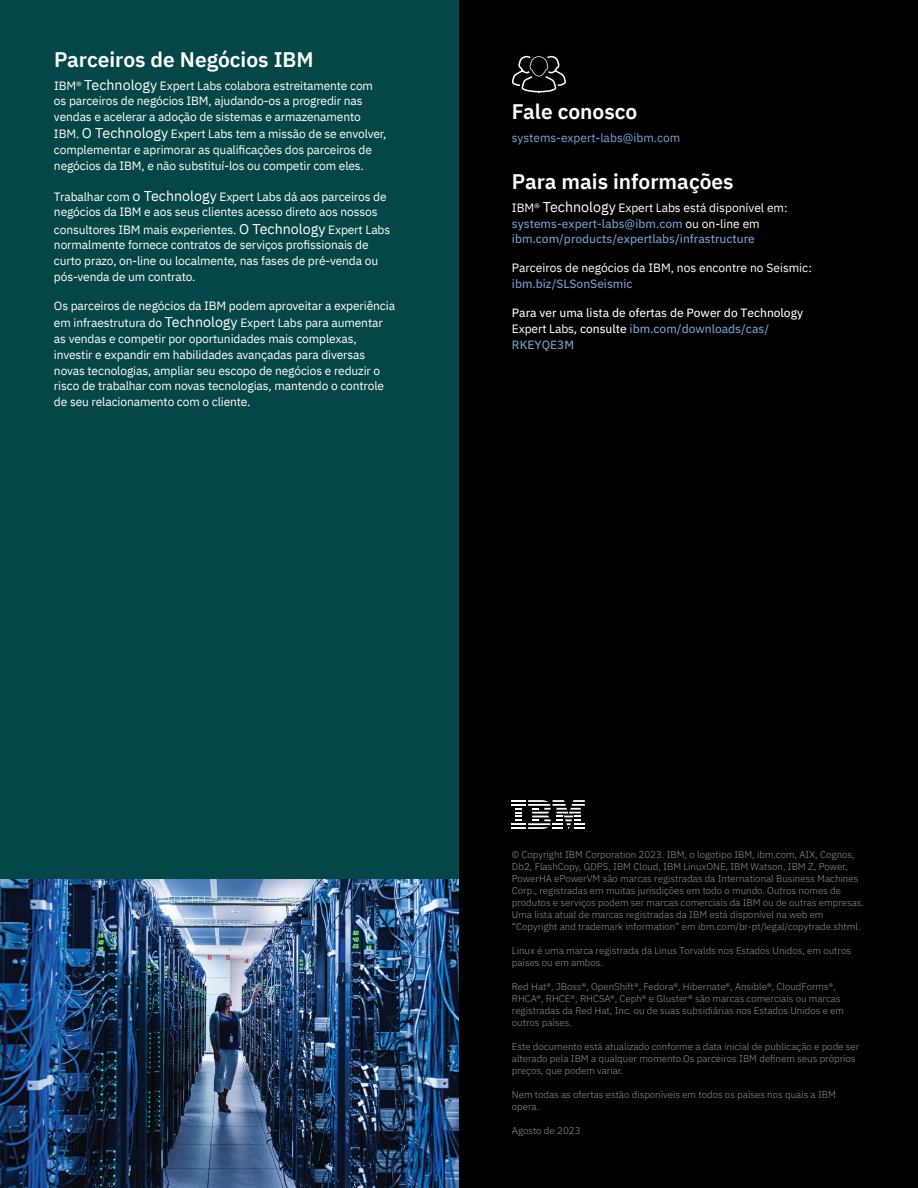
<style>
.page{position:relative;width:918px;height:1188px;background:#054648}
.page>*{position:absolute;margin:0;border:0;box-sizing:border-box;transform-origin:0 0}
.body{font:600 21px "IBM Plex Sans";color:#fff}
.Subhead{font:600 21px "IBM Plex Sans";color:#fff}
.body-2{font:12px/15.8px "IBM Plex Sans";letter-spacing:-.01em;color:#fff}
.body-3{font:12px/15.8px "IBM Plex Sans Text";color:#7aa0d4}
.body-4{font:12px/15.8px "IBM Plex Sans Text";color:#fff}
.body-5{font:12px "IBM Plex Sans";color:#7aa0d4}
.Flyer_legal_text{font:300 9.75px/12px "IBM Plex Sans";color:#959595}
.s1{font-size:14.25px}
.s2{font-family:"IBM Plex Sans";color:#fff}
.s3{font-family:"IBM Plex Sans";font-size:14.25px;color:#fff}
.s4{font-family:"IBM Plex Sans Text";color:#7aa0d4}
.s5{font-family:"IBM Plex Sans"}
.s6{color:#7aa0d4}
</style>
<div class="page">
<div style="left:459px;top:0;width:459px;height:1188px;background:#000"></div>
<img style="left:0;top:880px;width:459px;height:308px">
<svg style="left:511px;top:55px;width:55px;height:38px"></svg>
<svg style="left:512px;top:800px;width:73px;height:29px"></svg>
<p class="Subhead" style="left:54px;top:43px;width:261px">Parceiros de Negócios IBM</p>
<p class="body-2" style="left:54px;top:77px;width:321px">IBM® <span class="s1">Technology</span> Expert Labs colabora estreitamente com os parceiros de negócios IBM, ajudando-os a progredir nas vendas e acelerar a adoção de sistemas e armazenamento</p>
<p class="body-2" style="left:54px;top:125px;width:334px">IBM. <span class="s1">O Technology</span> Expert Labs tem a missão de se envolver, complementar e aprimorar as qualificações dos parceiros de negócios da IBM, e não substituí-los ou competir com eles.</p>
<p class="body-2" style="left:54px;top:188px;width:334px">Trabalhar com <span class="s1">o Technology</span> Expert Labs dá aos parceiros de negócios da IBM e aos seus clientes acesso direto aos nossos</p>
<p class="body-2" style="left:54px;top:221px;width:338px">consultores IBM mais experientes. <span class="s1">O Technology</span> Expert Labs normalmente fornece contratos de serviços profissionais de curto prazo, on-line ou localmente, nas fases de pré-venda ou pós-venda de um contrato.</p>
<p class="body-2" style="left:54px;top:296px;width:343px;line-height:17.2px">Os parceiros de negócios da IBM podem aproveitar a experiência em infraestrutura do <span class="s1">Technology</span> Expert Labs para aumentar</p>
<p class="body-2" style="left:54px;top:330px;width:332px">as vendas e competir por oportunidades mais complexas, investir e expandir em habilidades avançadas para diversas novas tecnologias, ampliar seu escopo de negócios e reduzir o risco de trabalhar com novas tecnologias, mantendo o controle de seu relacionamento com o cliente.</p>
<p class="body" style="left:512px;top:95px;width:127px">Fale conosco</p>
<p class="body-5" style="left:512px;top:128px;width:170px">systems-expert-labs@ibm.com</p>
<p class="body" style="left:512px;top:165px;width:223px">Para mais informações</p>
<p class="body-3" style="left:512px;top:198px;width:277px"><span class="s2">IBM®</span> <span class="s3">Technology</span> <span class="s2">Expert Labs está disponível em: </span>systems-expert-labs@ibm.com <span class="s2">ou on-line em </span>ibm.com/products/expertlabs/infrastructure</p>
<p class="body-2" style="left:512px;top:259px;width:301px">Parceiros de negócios da IBM, nos encontre no Seismic: <span class="s4">ibm.biz/SLSonSeismic</span></p>
<p class="body-4" style="left:512px;top:304px;width:293px">Para ver uma lista de ofertas de Power do Technology<br><span class="s5">Expert Labs</span>, consulte <span class="s6">ibm.com/downloads/cas/<br>RKEYQE3M</span></p>
<p class="Flyer_legal_text" style="left:512px;top:848px;width:354px">© Copyright IBM Corporation 2023. IBM, o logotipo IBM, ibm.com, AIX, Cognos, Db2, FlashCopy, GDPS, IBM Cloud, IBM LinuxONE, IBM Watson, IBM Z, Power, PowerHA ePowerVM são marcas registradas da International Business Machines Corp., registradas em muitas jurisdições em todo o mundo. Outros nomes de produtos e serviços podem ser marcas comerciais da IBM ou de outras empresas.<br>Uma lista atual de marcas registradas da IBM está disponível na web em “Copyright and trademark information” em ibm.com/br-pt/legal/copytrade.shtml.</p>
<p class="Flyer_legal_text" style="left:512px;top:944px;width:341px">Linux é uma marca registrada da Linus Torvalds nos Estados Unidos, em outros países ou em ambos.</p>
<p class="Flyer_legal_text" style="left:512px;top:980px;width:334px">Red Hat®, JBoss®, OpenShift®, Fedora®, Hibernate®, Ansible®, CloudForms®, RHCA®, RHCE®, RHCSA®, Ceph® e Gluster® são marcas comerciais ou marcas registradas da Red Hat, Inc. ou de suas subsidiárias nos Estados Unidos e em outros países.</p>
<p class="Flyer_legal_text" style="left:512px;top:1040px;width:349px">Este documento está atualizado conforme a data inicial de publicação e pode ser alterado pela IBM a qualquer momento.Os parceiros IBM definem seus próprios preços, que podem variar.</p>
<p class="Flyer_legal_text" style="left:512px;top:1088px;width:326px">Nem todas as ofertas estão disponíveis em todos os países nos quais a IBM opera.</p>
<p class="Flyer_legal_text" style="left:512px;top:1124px;width:70px">Agosto de 2023</p>
</div>
